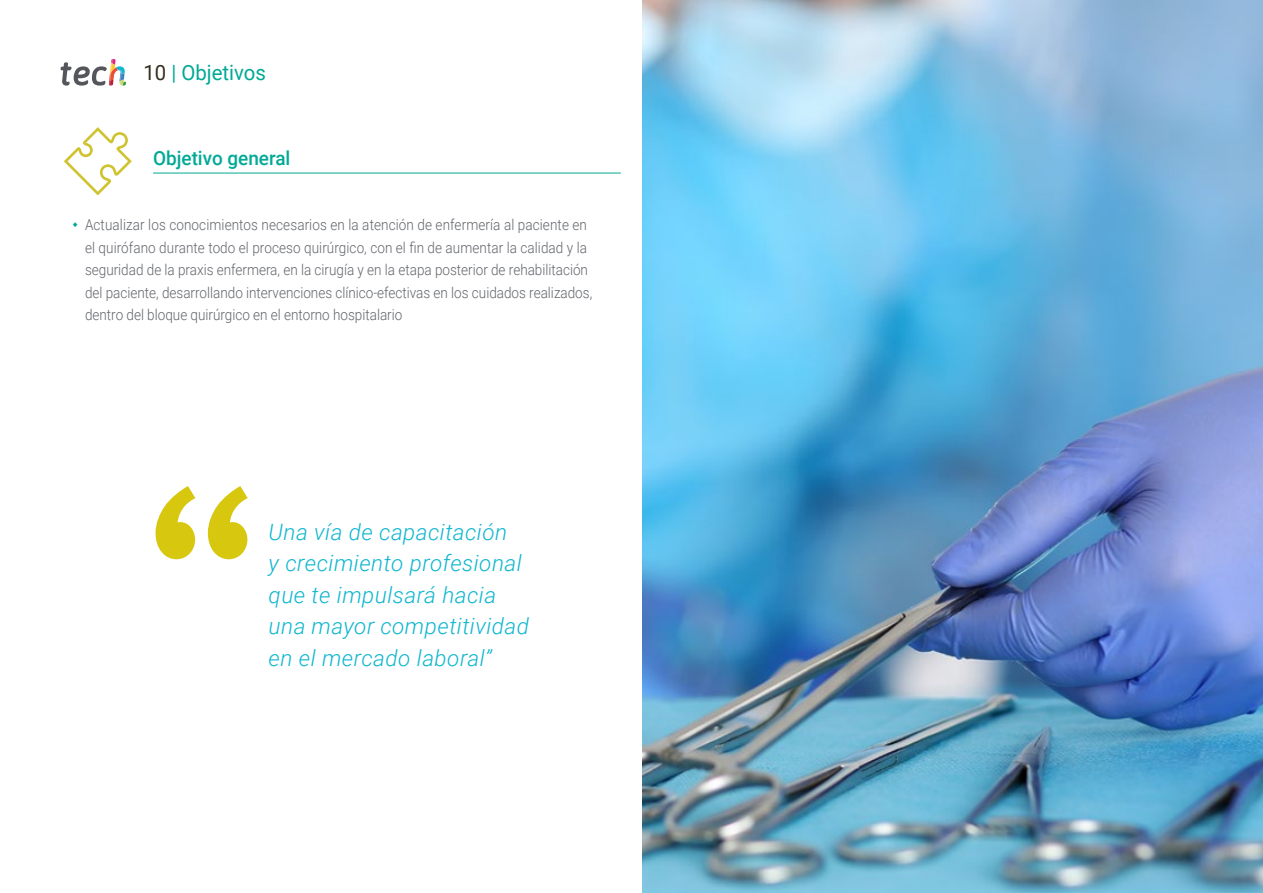
<style>
.page{position:relative;width:1263px;height:893px;background:#fff}
.page>*{position:absolute;margin:0;border:0;box-sizing:border-box;transform-origin:0 0}
.t1{font:italic 300 22.5px/31.5px "Roboto";letter-spacing:.02em;color:#0fb6cf}
.t2{font:21px "Roboto";color:#00a996}
.t3{font:500 19.5px "Roboto";color:#00a996}
.t4{font:300 15px/22.5px "Roboto";color:#61646a;scale:.9 1}
.s1{color:#312e20}
</style>
<div class="page">
<hr style="left:153px;top:173px;width:468px;height:1px;background:#00a996">
<svg style="left:64px;top:127px;width:68px;height:68px"></svg>
<img style="left:642px;top:0;width:621px;height:893px">
<svg style="left:61px;top:59px;width:65px;height:27px"></svg>
<svg style="left:156px;top:486px;width:92px;height:73px"></svg>
<h2 class="t2" style="left:144px;top:57px;width:124px"><span class="s1">10</span> | Objetivos</h2>
<h3 class="t3" style="left:153px;top:144px;width:139px">Objetivo general</h3>
<p class="t4" style="left:85px;top:213px;width:565px">Actualizar los conocimientos necesarios en la atención de enfermería al paciente en el quirófano durante todo el proceso quirúrgico, con el fin de aumentar la calidad y la seguridad de la praxis enfermera, en la cirugía y en la etapa posterior de rehabilitación del paciente, desarrollando intervenciones clínico-efectivas en los cuidados realizados, dentro del bloque quirúrgico en el entorno hospitalario</p>
<h1 class="t1" style="left:269px;top:515px;width:262px">Una vía de capacitación<br>y crecimiento profesional que te impulsará hacia una mayor competitividad en el mercado laboral”</h1>
</div>
